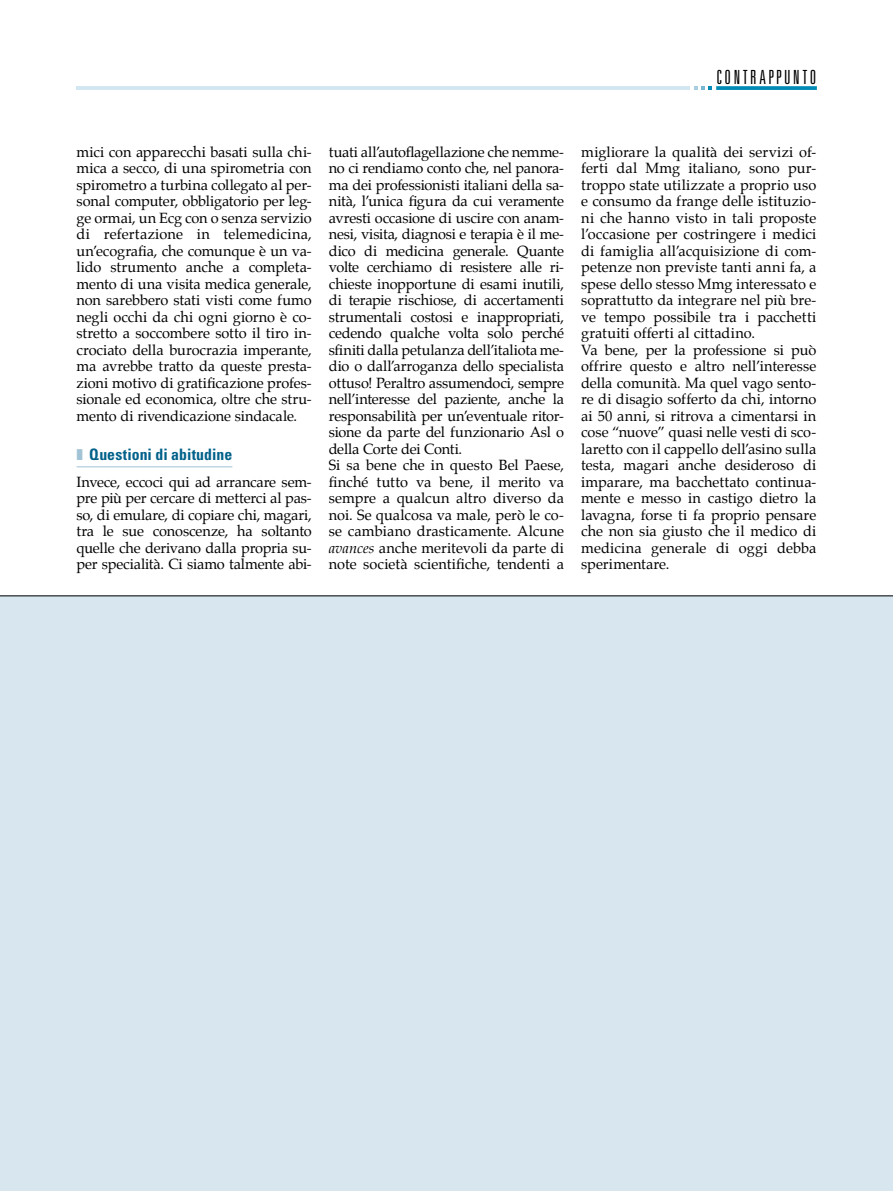
<style>
.page{position:relative;width:893px;height:1191px;background:#fff}
.page>*{position:absolute;margin:0;border:0;box-sizing:border-box;transform-origin:0 0}
.t1{font:300 ultra-condensed 19.5px "Univers";letter-spacing:.13em;color:#000}
.t2{font:700 condensed 15.75px "Univers";letter-spacing:.005em;color:#00618a}
.t3{font:14.55px/16.5px "Palatino";letter-spacing:-.005em;color:#000;text-align:justify}
.s1{color:#a1c3d5}
.s2{font-style:italic}
</style>
<div class="page">
<svg style="left:716px;top:86px;width:101px;height:4px"></svg>
<svg style="left:694px;top:86px;width:18px;height:4px"></svg>
<hr style="left:77px;top:86px;width:613px;height:4px;background:#d3e7f2">
<div style="left:0;top:595px;width:893px;height:596px;background:#d8e7ef"></div>
<hr style="left:0;top:595px;width:893px;height:1px;background:#000">
<hr style="left:77px;top:466px;width:155px;height:1px;background:#a1c3d5">
<h1 class="t1" style="left:717px;top:67px;width:101px">CONTRAPPUNTO</h1>
<p class="t3" style="left:77px;top:145px;width:237px">mici con apparecchi basati sulla chi&shy;mica a secco, di una spirometria con spirometro a turbina collegato al per&shy;sonal computer, obbligatorio per leg&shy;ge ormai, un Ecg con o senza servizio di refertazione in telemedicina, un’ecografia, che comunque è un va&shy;lido strumento anche a completa&shy;mento di una visita medica generale, non sarebbero stati visti come fumo negli occhi da chi ogni giorno è co&shy;stretto a soccombere sotto il tiro in&shy;crociato della burocrazia imperante, ma avrebbe tratto da queste presta&shy;zioni motivo di gratificazione profes&shy;sionale ed economica, oltre che stru&shy;mento di rivendicazione sindacale.</p>
<p class="t2" style="left:77px;top:444px;width:157px"><span class="s1">❚</span> Questioni di abitudine</p>
<p class="t3" style="left:77px;top:475px;width:237px">Invece, eccoci qui ad arrancare sem&shy;pre più per cercare di metterci al pas&shy;so, di emulare, di copiare chi, magari, tra le sue conoscenze, ha soltanto quelle che derivano dalla propria su&shy;per specialità. Ci siamo talmente abi-</p>
<p class="t3" style="left:329px;top:145px;width:237px;text-align:left">tuati all’autoflagellazione che nemme&shy;no ci rendiamo conto che, nel panora&shy;ma dei professionisti italiani della sa&shy;nità, l’unica figura da cui veramente avresti occasione di uscire con anam&shy;nesi, visita, diagnosi e terapia è il me&shy;dico di medicina generale. Quante volte cerchiamo di resistere alle ri&shy;chieste inopportune di esami inutili, di terapie rischiose, di accertamenti strumentali costosi e inappropriati, cedendo qualche volta solo perché sfiniti dalla petulanza dell’italiota me&shy;dio o dall’arroganza dello specialista ottuso! Peraltro assumendoci, sempre nell’interesse del paziente, anche la responsabilità per un’eventuale ritor&shy;sione da parte del funzionario Asl o della Corte dei Conti.<br>Si sa bene che in questo Bel Paese, finché tutto va bene, il merito va sempre a qualcun altro diverso da noi. Se qualcosa va male, però le co&shy;se cambiano drasticamente. Alcune <span class="s2">avances</span> anche meritevoli da parte di note società scientifiche, tendenti a</p>
<p class="t3" style="left:581px;top:145px;width:237px;text-align:left">migliorare la qualità dei servizi of&shy;ferti dal Mmg italiano, sono pur&shy;troppo state utilizzate a proprio uso e consumo da frange delle istituzio&shy;ni che hanno visto in tali proposte l’occasione per costringere i medici di famiglia all’acquisizione di com&shy;petenze non previste tanti anni fa, a spese dello stesso Mmg interessato e soprattutto da integrare nel più bre&shy;ve tempo possibile tra i pacchetti gratuiti offerti al cittadino.<br>Va bene, per la professione si può offrire questo e altro nell’interesse della comunità. Ma quel vago sento&shy;re di disagio sofferto da chi, intorno ai 50 anni, si ritrova a cimentarsi in cose “nuove” quasi nelle vesti di sco&shy;laretto con il cappello dell’asino sulla testa, magari anche desideroso di imparare, ma bacchettato continua&shy;mente e messo in castigo dietro la lavagna, forse ti fa proprio pensare che non sia giusto che il medico di medicina generale di oggi debba sperimentare.</p>
</div>
